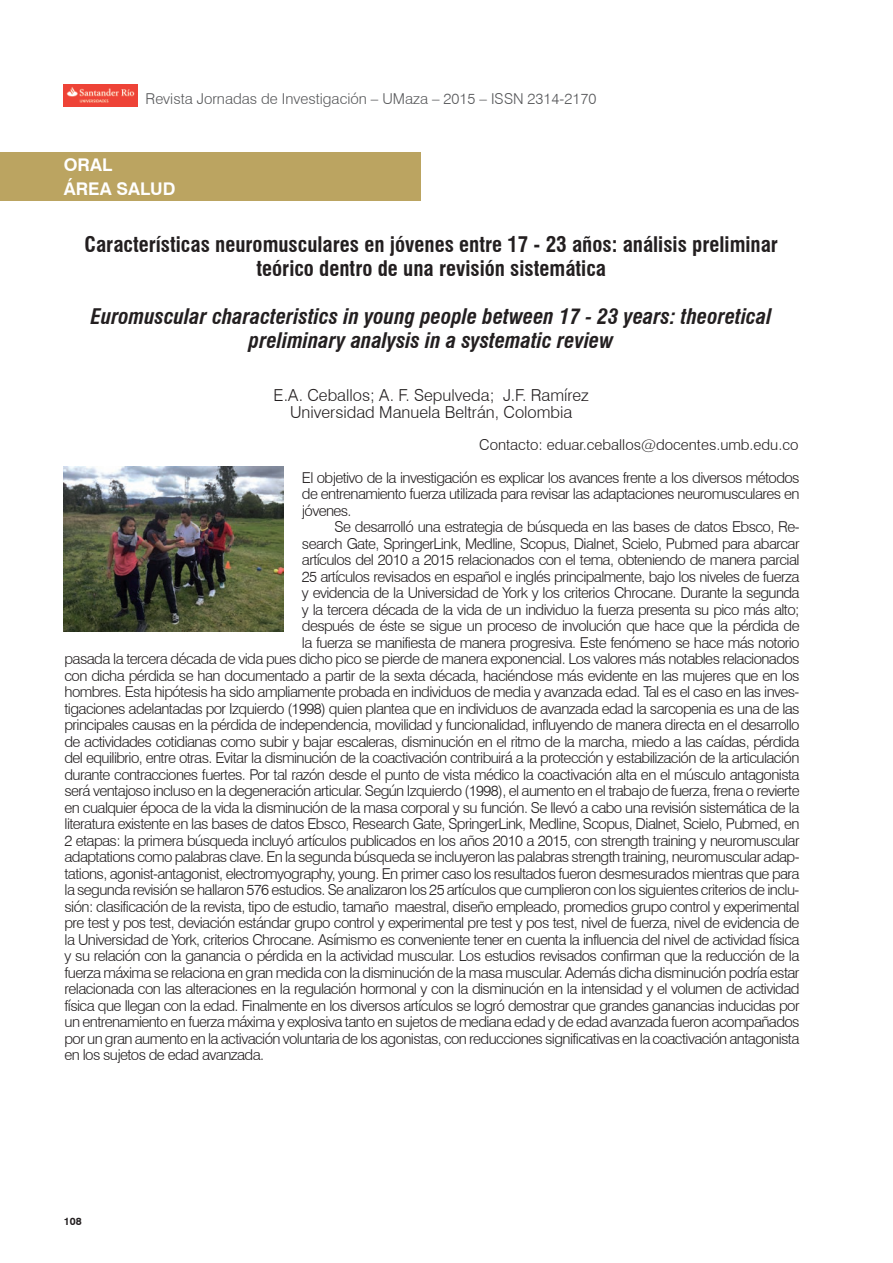
<style>
.page{position:relative;width:893px;height:1263px;background:#fff}
.page>*{position:absolute;margin:0;border:0;box-sizing:border-box;transform-origin:0 0}
.t1{font:700 condensed 21px/24px "Swiss 721 BT";color:#231f20;text-align:center}
.t2{font:italic 700 condensed 21px/24px "Swiss 721 BT";color:#231f20;text-align:center}
.t3{font:700 17.55px/24px "Swiss 721 BT";color:#fff}
.t4{font:300 16.5px/16.5px "Swiss 721 BT";color:#231f20;text-align:center}
.t5{font:300 15px/32.1px "Swiss 721 BT";letter-spacing:-.04em;color:#231f20;text-align:right}
.t6{font:300 15px "Swiss 721 BT";color:#57585a}
.t7{font:700 10.5px "Swiss 721 BT";color:#231f20}
</style>
<div class="page">
<img style="left:64px;top:85px;width:74px;height:21px">
<div style="left:0;top:152px;width:421px;height:49px;background:#bba461"></div>
<img style="left:64px;top:467px;width:219px;height:164px">
<p class="t6" style="left:146px;top:89px;width:452px">Revista Jornadas de Investigación – UMaza – 2015 – ISSN 2314-2170</p>
<p class="t3" style="left:64px;top:152px;width:113px">ORAL<br>ÁREA SALUD</p>
<h1 class="t1" style="left:85px;top:232px;width:695px">Características neuromusculares en jóvenes entre 17 - 23 años: análisis preliminar teórico dentro de una revisión sistemática</h1>
<h1 class="t2" style="left:91px;top:304px;width:682px">Euromuscular characteristics in young people between 17 - 23 years: theoretical preliminary analysis in a systematic review</h1>
<p class="t4" style="left:274px;top:387px;width:317px">E.A. Ceballos; A. F. Sepulveda; J.F. Ramírez<br>Universidad Manuela Beltrán, Colombia</p>
<p class="t5" style="left:302px;top:429px;width:499px">Contacto: eduar.ceballos@docentes.umb.edu.co<br>El objetivo de la investigación es explicar los avances frente a los diversos métodos</p>
<p class="t5" style="left:302px;top:485px;width:499px;line-height:16.5px;text-align:left">de entrenamiento fuerza utilizada para revisar las adaptaciones neuromusculares en jóvenes.</p>
<p class="t5" style="left:335px;top:510px;width:467px">Se desarrolló una estrategia de búsqueda en las bases de datos Ebsco, Re-</p>
<p class="t5" style="left:302px;top:527px;width:499px">search Gate, SpringerLink, Medline, Scopus, Dialnet, Scielo, Pubmed para abarcar</p>
<p class="t5" style="left:302px;top:543px;width:499px">artículos del 2010 a 2015 relacionados con el tema, obteniendo de manera parcial</p>
<p class="t5" style="left:302px;top:560px;width:499px">25 artículos revisados en español e inglés principalmente, bajo los niveles de fuerza</p>
<p class="t5" style="left:302px;top:576px;width:499px">y evidencia de la Universidad de York y los criterios Chrocane. Durante la segunda</p>
<p class="t5" style="left:302px;top:593px;width:499px">y la tercera década de la vida de un individuo la fuerza presenta su pico más alto;</p>
<p class="t5" style="left:302px;top:609px;width:499px">después de éste se sigue un proceso de involución que hace que la pérdida de</p>
<p class="t5" style="left:302px;top:626px;width:499px">la fuerza se manifiesta de manera progresiva. Este fenómeno se hace más notorio</p>
<p class="t5" style="left:65px;top:642px;width:737px">pasada la tercera década de vida pues dicho pico se pierde de manera exponencial. Los valores más notables relacionados</p>
<p class="t5" style="left:65px;top:659px;width:736px">con dicha pérdida se han documentado a partir de la sexta década, haciéndose más evidente en las mujeres que en los</p>
<p class="t5" style="left:65px;top:675px;width:736px">hombres. Esta hipótesis ha sido ampliamente probada en individuos de media y avanzada edad. Tal es el caso en las inves-</p>
<p class="t5" style="left:65px;top:692px;width:737px">tigaciones adelantadas por Izquierdo (1998) quien plantea que en individuos de avanzada edad la sarcopenia es una de las</p>
<p class="t5" style="left:65px;top:708px;width:736px">principales causas en la pérdida de independencia, movilidad y funcionalidad, influyendo de manera directa en el desarrollo</p>
<p class="t5" style="left:65px;top:725px;width:736px">de actividades cotidianas como subir y bajar escaleras, disminución en el ritmo de la marcha, miedo a las caídas, pérdida</p>
<p class="t5" style="left:65px;top:741px;width:736px">del equilibrio, entre otras. Evitar la disminución de la coactivación contribuirá a la protección y estabilización de la articulación</p>
<p class="t5" style="left:65px;top:758px;width:737px">durante contracciones fuertes. Por tal razón desde el punto de vista médico la coactivación alta en el músculo antagonista</p>
<p class="t5" style="left:65px;top:774px;width:737px">será ventajoso incluso en la degeneración articular. Según Izquierdo (1998), el aumento en el trabajo de fuerza, frena o revierte</p>
<p class="t5" style="left:65px;top:791px;width:736px">en cualquier época de la vida la disminución de la masa corporal y su función. Se llevó a cabo una revisión sistemática de la</p>
<p class="t5" style="left:65px;top:807px;width:737px">literatura existente en las bases de datos Ebsco, Research Gate, SpringerLink, Medline, Scopus, Dialnet, Scielo, Pubmed, en</p>
<p class="t5" style="left:65px;top:824px;width:737px">2 etapas: la primera búsqueda incluyó artículos publicados en los años 2010 a 2015, con strength training y neuromuscular</p>
<p class="t5" style="left:65px;top:840px;width:736px">adaptations como palabras clave. En la segunda búsqueda se incluyeron las palabras strength training, neuromuscular adap-</p>
<p class="t5" style="left:65px;top:857px;width:736px">tations, agonist-antagonist, electromyography, young. En primer caso los resultados fueron desmesurados mientras que para</p>
<p class="t5" style="left:65px;top:873px;width:736px">la segunda revisión se hallaron 576 estudios. Se analizaron los 25 artículos que cumplieron con los siguientes criterios de inclu-</p>
<p class="t5" style="left:65px;top:890px;width:736px">sión: clasificación de la revista, tipo de estudio, tamaño maestral, diseño empleado, promedios grupo control y experimental</p>
<p class="t5" style="left:65px;top:906px;width:736px">pre test y pos test, deviación estándar grupo control y experimental pre test y pos test, nivel de fuerza, nivel de evidencia de</p>
<p class="t5" style="left:65px;top:923px;width:736px">la Universidad de York, criterios Chrocane. Asímismo es conveniente tener en cuenta la influencia del nivel de actividad física</p>
<p class="t5" style="left:65px;top:939px;width:736px">y su relación con la ganancia o pérdida en la actividad muscular. Los estudios revisados confirman que la reducción de la</p>
<p class="t5" style="left:65px;top:956px;width:736px">fuerza máxima se relaciona en gran medida con la disminución de la masa muscular. Además dicha disminución podría estar</p>
<p class="t5" style="left:65px;top:972px;width:736px">relacionada con las alteraciones en la regulación hormonal y con la disminución en la intensidad y el volumen de actividad</p>
<p class="t5" style="left:65px;top:989px;width:737px">física que llegan con la edad. Finalmente en los diversos artículos se logró demostrar que grandes ganancias inducidas por</p>
<p class="t5" style="left:65px;top:1005px;width:737px">un entrenamiento en fuerza máxima y explosiva tanto en sujetos de mediana edad y de edad avanzada fueron acompañados</p>
<p class="t5" style="left:65px;top:1022px;width:736px">por un gran aumento en la activación voluntaria de los agonistas, con reducciones significativas en la coactivación antagonista</p>
<p class="t5" style="left:65px;top:1038px;width:201px">en los sujetos de edad avanzada.</p>
<p class="t7" style="left:64px;top:1215px;width:19px">108</p>
</div>
